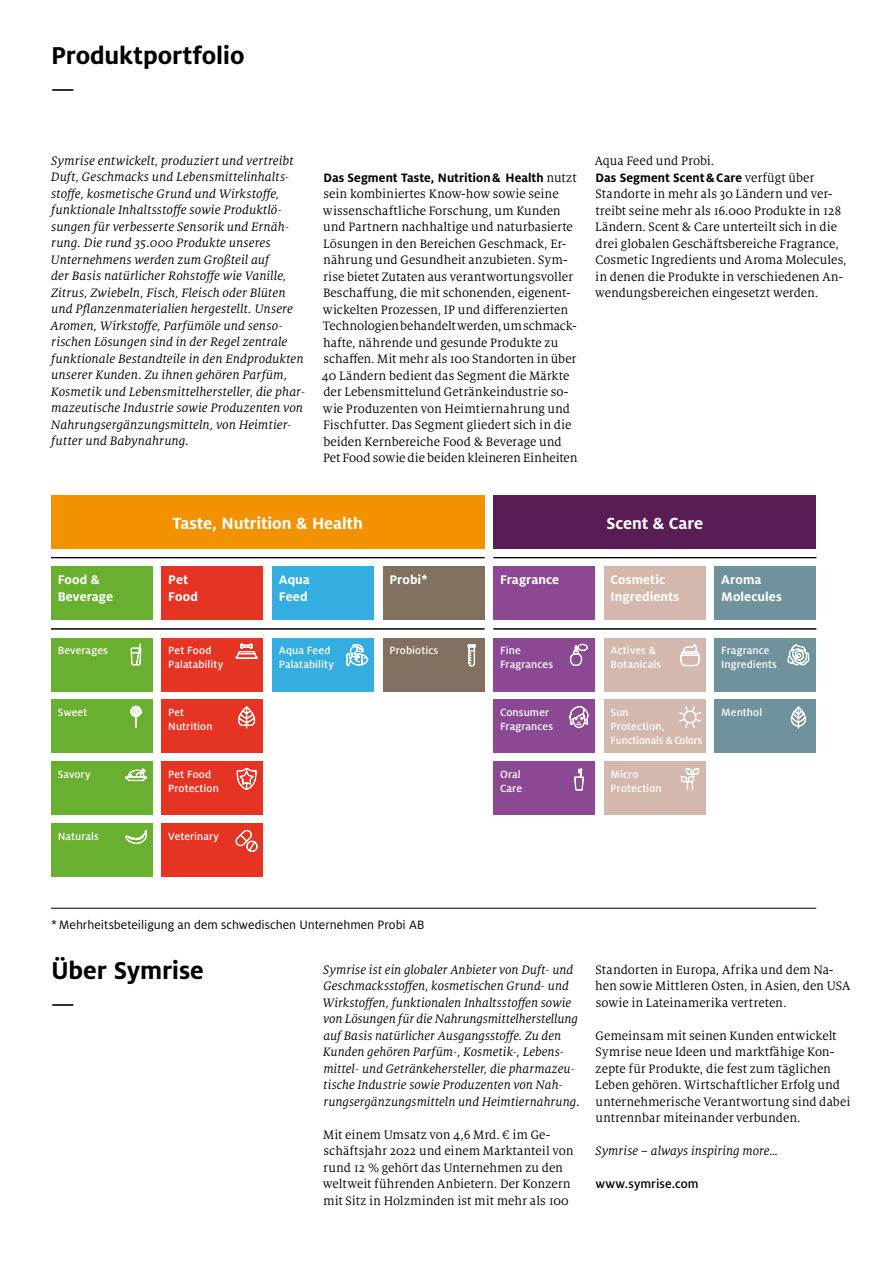
<style>
.page{position:relative;width:893px;height:1263px;background:#fff}
.page>*{position:absolute;margin:0;border:0;box-sizing:border-box;transform-origin:0 0}
.t1{font:700 27px "Milo OT";letter-spacing:-.005em;color:#000}
.t2{font:27px "Milo Serif OT";color:#000}
.Headline_Fließtext{font:700 17.85px "Milo OT";letter-spacing:-.005em;color:#fff}
.Headline_Fließtext-2{font:700 13.8px/16px "Milo OT";letter-spacing:.005em;color:#fff}
.Fließtext{font:13.5px/16.5px "Milo Serif OT";color:#000}
.Fließtext-2{font:italic 13.5px/16.5px "Milo Serif OT";color:#000}
.Fließtext-3{font:500 13.5px "Milo OT";letter-spacing:.005em;color:#000}
.t3{font:13.35px "Milo OT";color:#000}
.Headline_Fließtext-3{font:500 11.7px/14.2px "Milo OT";letter-spacing:.005em;color:#fff}
.s1{font-family:"Milo OT";font-weight:700}
</style>
<div class="page">
<hr style="left:51px;top:908px;width:765px;height:1px;background:#000">
<div style="left:493px;top:638px;width:102px;height:53px;background:#8b4993"></div>
<div style="left:604px;top:638px;width:102px;height:53px;background:#d5b8ad"></div>
<div style="left:715px;top:638px;width:101px;height:53px;background:#70929c"></div>
<div style="left:162px;top:638px;width:101px;height:53px;background:#e53423"></div>
<div style="left:493px;top:762px;width:102px;height:53px;background:#8b4993"></div>
<div style="left:604px;top:762px;width:102px;height:53px;background:#d5b8ad"></div>
<div style="left:493px;top:700px;width:102px;height:53px;background:#8b4993"></div>
<div style="left:604px;top:700px;width:102px;height:53px;background:#d5b8ad"></div>
<div style="left:715px;top:700px;width:101px;height:53px;background:#70929c"></div>
<div style="left:162px;top:700px;width:101px;height:53px;background:#e53423"></div>
<div style="left:162px;top:762px;width:101px;height:53px;background:#e53423"></div>
<div style="left:162px;top:824px;width:101px;height:53px;background:#e53423"></div>
<div style="left:51px;top:495px;width:434px;height:54px;background:#f29200"></div>
<div style="left:493px;top:495px;width:323px;height:54px;background:#5a1c54"></div>
<div style="left:493px;top:567px;width:102px;height:53px;background:#8b4993"></div>
<div style="left:51px;top:567px;width:102px;height:53px;background:#69b031"></div>
<div style="left:162px;top:567px;width:101px;height:53px;background:#e53423"></div>
<div style="left:272px;top:567px;width:102px;height:53px;background:#34aee0"></div>
<div style="left:272px;top:638px;width:102px;height:53px;background:#34aee0"></div>
<div style="left:383px;top:567px;width:102px;height:53px;background:#827060"></div>
<div style="left:383px;top:638px;width:102px;height:53px;background:#827060"></div>
<div style="left:604px;top:567px;width:102px;height:53px;background:#d5b8ad"></div>
<div style="left:715px;top:567px;width:101px;height:53px;background:#70929c"></div>
<div style="left:51px;top:700px;width:102px;height:53px;background:#69b031"></div>
<div style="left:51px;top:762px;width:102px;height:53px;background:#69b031"></div>
<div style="left:51px;top:638px;width:102px;height:53px;background:#69b031"></div>
<div style="left:51px;top:824px;width:102px;height:53px;background:#69b031"></div>
<hr style="left:51px;top:557px;width:434px;height:1px;background:#000">
<hr style="left:493px;top:557px;width:323px;height:1px;background:#000">
<hr style="left:493px;top:629px;width:323px;height:1px;background:#000">
<hr style="left:51px;top:629px;width:434px;height:1px;background:#000">
<svg style="left:236px;top:643px;width:22px;height:16px"></svg>
<svg style="left:238px;top:706px;width:17px;height:23px"></svg>
<svg style="left:237px;top:761px;width:20px;height:29px"></svg>
<svg style="left:236px;top:830px;width:22px;height:22px"></svg>
<svg style="left:680px;top:644px;width:20px;height:22px"></svg>
<svg style="left:131px;top:643px;width:10px;height:22px"></svg>
<svg style="left:681px;top:768px;width:18px;height:22px"></svg>
<svg style="left:130px;top:706px;width:13px;height:22px"></svg>
<svg style="left:125px;top:768px;width:22px;height:14px"></svg>
<svg style="left:125px;top:830px;width:22px;height:14px"></svg>
<svg style="left:346px;top:644px;width:22px;height:23px"></svg>
<svg style="left:468px;top:644px;width:8px;height:22px"></svg>
<svg style="left:570px;top:644px;width:18px;height:22px"></svg>
<svg style="left:569px;top:706px;width:19px;height:22px"></svg>
<svg style="left:574px;top:761px;width:10px;height:30px"></svg>
<svg style="left:679px;top:706px;width:22px;height:22px"></svg>
<svg style="left:787px;top:644px;width:23px;height:21px"></svg>
<svg style="left:791px;top:706px;width:15px;height:22px"></svg>
<p class="t1" style="left:51px;top:40px;width:195px">Produktportfolio</p>
<p class="t2" style="left:51px;top:75px;width:25px">—</p>
<p class="Fließtext-2" style="left:50px;top:152px;width:257px">Symrise entwickelt, produziert und vertreibt Duft, Geschmacks und Lebensmittelinhalts&shy;stoffe, kosmetische Grund und Wirkstoffe, funktionale Inhaltsstoffe sowie Produktlö&shy;sungen für verbesserte Sensorik und Ernäh&shy;rung. Die rund 35.000 Produkte unseres Unternehmens werden zum Großteil auf<br>der Basis natürlicher Rohstoffe wie Vanille, Zitrus, Zwiebeln, Fisch, Fleisch oder Blüten und Pflanzenmaterialien hergestellt. Unsere Aromen, Wirkstoffe, Parfümöle und senso&shy;rischen Lösungen sind in der Regel zentrale funktionale Bestandteile in den Endprodukten unserer Kunden. Zu ihnen gehören Parfüm, Kosmetik und Lebensmittelhersteller, die phar&shy;mazeutische Industrie sowie Produzenten von Nahrungsergänzungsmitteln, von Heimtier&shy;futter und Babynahrung.</p>
<p class="Fließtext" style="left:323px;top:169px;width:255px"><span class="s1">Das Segment Taste, Nutrition&amp; Health</span> nutzt sein kombiniertes Know-how sowie seine wissenschaftliche Forschung, um Kunden und Partnern nachhaltige und naturbasierte Lösungen in den Bereichen Geschmack, Er&shy;nährung und Gesundheit anzubieten. Sym&shy;rise bietet Zutaten aus verantwortungsvoller</p>
<p class="Fließtext" style="left:322px;top:285px;width:257px">Beschaffung, die mit schonenden, eigenent&shy;wickelten Prozessen, IP und differenzierten Technologien behandelt werden, um schmack&shy;hafte, nährende und gesunde Produkte zu schaffen. Mit mehr als 100 Standorten in über 40 Ländern bedient das Segment die Märkte der Lebensmittelund Getränkeindustrie so&shy;wie Produzenten von Heimtiernahrung und Fischfutter. Das Segment gliedert sich in die beiden Kernbereiche Food &amp; Beverage und Pet Food sowie die beiden kleineren Einheiten</p>
<p class="Fließtext" style="left:595px;top:153px;width:121px">Aqua Feed und Probi.</p>
<p class="Fließtext" style="left:595px;top:169px;width:253px"><span class="s1">Das Segment Scent&amp;Care</span> verfügt über Standorte in mehr als 30 Ländern und ver&shy;treibt seine mehr als 16.000 Produkte in 128<br>Ländern. Scent &amp; Care unterteilt sich in die drei globalen Geschäftsbereiche Fragrance, Cosmetic Ingredients und Aroma Molecules, in denen die Produkte in verschiedenen An&shy;wendungsbereichen eingesetzt werden.</p>
<p class="Headline_Fließtext" style="left:173px;top:513px;width:192px">Taste, Nutrition &amp; Health</p>
<p class="Headline_Fließtext" style="left:606px;top:513px;width:98px">Scent &amp; Care</p>
<p class="Headline_Fließtext-2" style="left:389px;top:572px;width:40px">Probi*</p>
<p class="Headline_Fließtext-2" style="left:58px;top:572px;width:43px">Food &amp;</p>
<p class="Headline_Fließtext-2" style="left:500px;top:572px;width:61px">Fragrance</p>
<p class="Headline_Fließtext-2" style="left:58px;top:588px;width:57px">Beverage</p>
<p class="Headline_Fließtext-2" style="left:168px;top:572px;width:31px">Pet<br>Food</p>
<p class="Headline_Fließtext-2" style="left:279px;top:572px;width:33px">Aqua<br>Feed</p>
<p class="Headline_Fließtext-2" style="left:611px;top:572px;width:70px">Cosmetic<br>Ingredients</p>
<p class="Headline_Fließtext-2" style="left:721px;top:572px;width:62px">Aroma<br>Molecules</p>
<p class="Headline_Fließtext-3" style="left:58px;top:643px;width:52px">Beverages</p>
<p class="Headline_Fließtext-3" style="left:168px;top:643px;width:56px">Pet Food<br>Palatability</p>
<p class="Headline_Fließtext-3" style="left:279px;top:643px;width:56px">Aqua Feed<br>Palatability</p>
<p class="Headline_Fließtext-3" style="left:389px;top:643px;width:50px">Probiotics</p>
<p class="Headline_Fließtext-3" style="left:500px;top:643px;width:55px">Fine<br>Fragrances</p>
<p class="Headline_Fließtext-3" style="left:611px;top:643px;width:52px">Actives &amp;<br>Botanicals</p>
<p class="Headline_Fließtext-3" style="left:721px;top:643px;width:57px">Fragrance<br>Ingredients</p>
<p class="Headline_Fließtext-3" style="left:58px;top:705px;width:31px">Sweet</p>
<p class="Headline_Fließtext-3" style="left:58px;top:767px;width:34px">Savory</p>
<p class="Headline_Fließtext-3" style="left:58px;top:829px;width:43px">Naturals</p>
<p class="Headline_Fließtext-3" style="left:168px;top:705px;width:17px">Pet</p>
<p class="Headline_Fließtext-3" style="left:721px;top:705px;width:43px">Menthol</p>
<p class="Headline_Fließtext-3" style="left:168px;top:719px;width:46px">Nutrition</p>
<p class="Headline_Fließtext-3" style="left:168px;top:767px;width:44px">Pet Food</p>
<p class="Headline_Fließtext-3" style="left:168px;top:781px;width:52px">Protection</p>
<p class="Headline_Fließtext-3" style="left:168px;top:829px;width:52px">Veterinary</p>
<p class="Headline_Fließtext-3" style="left:500px;top:705px;width:55px">Consumer<br>Fragrances</p>
<p class="Headline_Fließtext-3" style="left:611px;top:705px;width:93px">Sun<br>Protection,<br>Functionals &amp; Colors</p>
<p class="Headline_Fließtext-3" style="left:500px;top:767px;width:24px">Oral<br>Care</p>
<p class="Headline_Fließtext-3" style="left:611px;top:767px;width:53px">Micro<br>Protection</p>
<p class="t3" style="left:51px;top:918px;width:375px">*Mehrheitsbeteiligung an dem schwedischen Unternehmen Probi AB</p>
<p class="t1" style="left:51px;top:955px;width:154px">Über Symrise</p>
<p class="t2" style="left:51px;top:990px;width:25px">—</p>
<p class="Fließtext-2" style="left:322px;top:961px;width:259px">Symrise ist ein globaler Anbieter von Duft- und Geschmacksstoffen, kosmetischen Grund- und Wirkstoffen, funktionalen Inhaltsstoffen sowie von Lösungen für die Nahrungsmittelherstellung auf Basis natürlicher Ausgangsstoffe. Zu den Kunden gehören Parfüm-, Kosmetik-, Lebens&shy;mittel- und Getränkehersteller, die pharmazeu&shy;tische Industrie sowie Produzenten von Nah&shy;rungsergänzungsmitteln und Heimtiernahrung.</p>
<p class="Fließtext" style="left:323px;top:1126px;width:252px">Mit einem Umsatz von 4,6 Mrd. € im Ge&shy;schäftsjahr 2022 und einem Marktanteil von rund 12 % gehört das Unternehmen zu den weltweit führenden Anbietern. Der Konzern mit Sitz in Holzminden ist mit mehr als 100</p>
<p class="Fließtext" style="left:595px;top:961px;width:257px">Standorten in Europa, Afrika und dem Na&shy;hen sowie Mittleren Osten, in Asien, den USA sowie in Lateinamerika vertreten.</p>
<p class="Fließtext" style="left:595px;top:1027px;width:257px">Gemeinsam mit seinen Kunden entwickelt Symrise neue Ideen und marktfähige Kon&shy;zepte für Produkte, die fest zum täglichen Leben gehören. Wirtschaftlicher Erfolg und unternehmerische Verantwortung sind dabei untrennbar miteinander verbunden.</p>
<p class="Fließtext-2" style="left:595px;top:1143px;width:184px">Symrise – always inspiring more…</p>
<p class="Fließtext-3" style="left:595px;top:1176px;width:105px">www.symrise.com</p>
</div>
